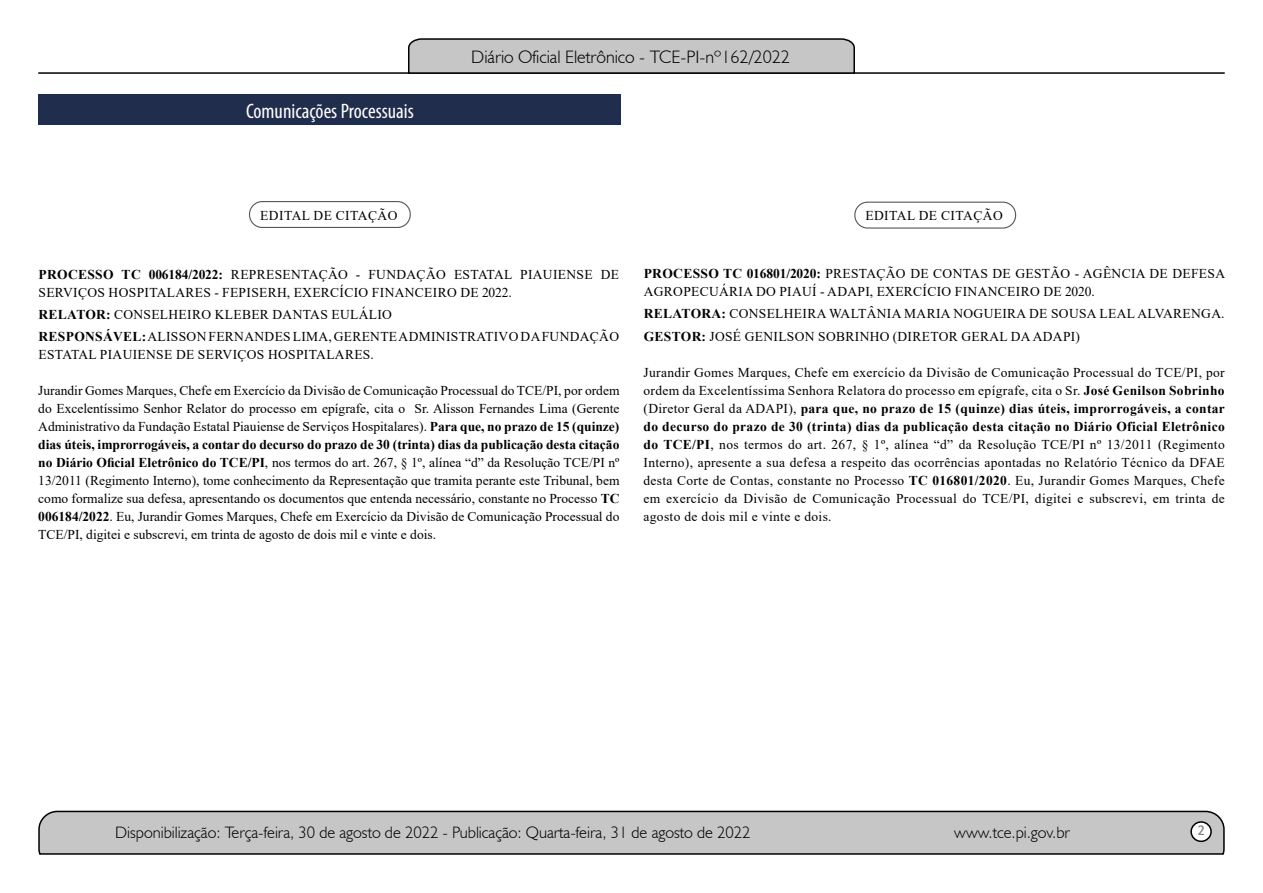
<style>
.page{position:relative;width:1263px;height:893px;background:#fff}
.page>*{position:absolute;margin:0;border:0;box-sizing:border-box;transform-origin:0 0}
.t1{font:condensed 21px "Myriad Pro";color:#fff}
.t2{font:300 18px "Humanist 521 BT";color:#000}
.t3{font:300 16.5px "Humanist 521 BT";color:#000}
.t4{font:15px "Estrangelo Edessa";color:#808080}
.t5{font:13.5px/18px "Times New Roman";letter-spacing:.025em;color:#000}
.s1{font-weight:700}
</style>
<div class="page">
<svg style="left:38px;top:810px;width:1187px;height:45px"></svg>
<div style="left:1191px;top:822px;width:20px;height:19px;background:#fff;border-radius:50%"></div>
<div style="left:1190px;top:821px;width:22px;height:21px;border:2px solid #000;border-radius:50%"></div>
<hr style="left:38px;top:72px;width:1187px;height:2px;background:#000">
<svg style="left:407px;top:38px;width:449px;height:36px"></svg>
<div style="left:39px;top:94px;width:582px;height:31px;background:#212d4c"></div>
<div style="left:249px;top:201px;width:162px;height:27px;border:1px solid #575756;border-radius:13px"></div>
<div style="left:854px;top:202px;width:162px;height:27px;border:1px solid #575756;border-radius:13px"></div>
<h1 class="t1" style="left:246px;top:98px;width:169px">Comunicações Processuais</h1>
<p class="t5" style="left:260px;top:206px;width:139px">EDITAL DE CITAÇÃO</p>
<h2 class="t2" style="left:471px;top:46px;width:320px">Diário Oficial Eletrônico - TCE-PI-nº162/2022</h2>
<p class="t5" style="left:865px;top:206px;width:139px">EDITAL DE CITAÇÃO</p>
<p class="t5" style="left:39px;top:265px;width:582px"><span class="s1">PROCESSO TC 006184/2022:</span> REPRESENTAÇÃO - FUNDAÇÃO ESTATAL PIAUIENSE DE<br>SERVIÇOS HOSPITALARES - FEPISERH, EXERCÍCIO FINANCEIRO DE 2022.</p>
<p class="t5" style="left:39px;top:303px;width:582px;line-height:22.2px"><span class="s1">RELATOR:</span> CONSELHEIRO KLEBER DANTAS EULÁLIO<br><span class="s1">RESPONSÁVEL:</span> ALISSON FERNANDES LIMA, GERENTE ADMINISTRATIVO DA FUNDAÇÃO</p>
<p class="t5" style="left:39px;top:345px;width:337px">ESTATAL PIAUIENSE DE SERVIÇOS HOSPITALARES.</p>
<p class="t5" style="left:38px;top:381px;width:583px;text-align:justify">Jurandir Gomes Marques, Chefe em Exercício da Divisão de Comunicação Processual do TCE/PI, por ordem do Excelentíssimo Senhor Relator do processo em epígrafe, cita o Sr. Alisson Fernandes Lima (Gerente Administrativo da Fundação Estatal Piauiense de Serviços Hospitalares). <span class="s1">Para que, no prazo de 15 (quinze) dias úteis, improrrogáveis, a contar do decurso do prazo de 30 (trinta) dias da publicação desta citação no Diário Oficial Eletrônico do TCE/PI</span>, nos termos do art. 267, § 1º, alínea “d” da Resolução TCE/PI nº 13/2011 (Regimento Interno), tome conhecimento da Representação que tramita perante este Tribunal, bem como formalize sua defesa, apresentando os documentos que entenda necessário, constante no Processo <span class="s1">TC 006184/2022</span>. Eu, Jurandir Gomes Marques, Chefe em Exercício da Divisão de Comunicação Processual do TCE/PI, digitei e subscrevi, em trinta de agosto de dois mil e vinte e dois.</p>
<p class="t5" style="left:644px;top:264px;width:583px"><span class="s1">PROCESSO TC 016801/2020:</span> PRESTAÇÃO DE CONTAS DE GESTÃO - AGÊNCIA DE DEFESA<br>AGROPECUÁRIA DO PIAUÍ - ADAPI, EXERCÍCIO FINANCEIRO DE 2020.</p>
<p class="t5" style="left:644px;top:302px;width:582px;line-height:22.2px"><span class="s1">RELATORA:</span> CONSELHEIRA WALTÂNIA MARIA NOGUEIRA DE SOUSA LEAL ALVARENGA.<br><span class="s1">GESTOR:</span> JOSÉ GENILSON SOBRINHO (DIRETOR GERAL DA ADAPI)</p>
<p class="t5" style="left:643px;top:363px;width:583px;text-align:justify">Jurandir Gomes Marques, Chefe em exercício da Divisão de Comunicação Processual do TCE/PI, por ordem da Excelentíssima Senhora Relatora do processo em epígrafe, cita o Sr. <span class="s1">José Genilson Sobrinho </span>(Diretor Geral da ADAPI), <span class="s1">para que, no prazo de 15 (quinze) dias úteis, improrrogáveis, a contar do decurso do prazo de 30 (trinta) dias da publicação desta citação no Diário Oficial Eletrônico do TCE/PI</span>, nos termos do art. 267, § 1º, alínea “d” da Resolução TCE/PI nº 13/2011 (Regimento Interno), apresente a sua defesa a respeito das ocorrências apontadas no Relatório Técnico da DFAE desta Corte de Contas, constante no Processo <span class="s1">TC 016801/2020</span>. Eu, Jurandir Gomes Marques, Chefe em exercício da Divisão de Comunicação Processual do TCE/PI, digitei e subscrevi, em trinta de agosto de dois mil e vinte e dois.</p>
<p class="t3" style="left:115px;top:822px;width:637px">Disponibilização: Terça-feira, 30 de agosto de 2022 - Publicação: Quarta-feira, 31 de agosto de 2022</p>
<p class="t3" style="left:954px;top:822px;width:117px">www.tce.pi.gov.br</p>
<p class="t4" style="left:1197px;top:823px;width:9px">2</p>
</div>
